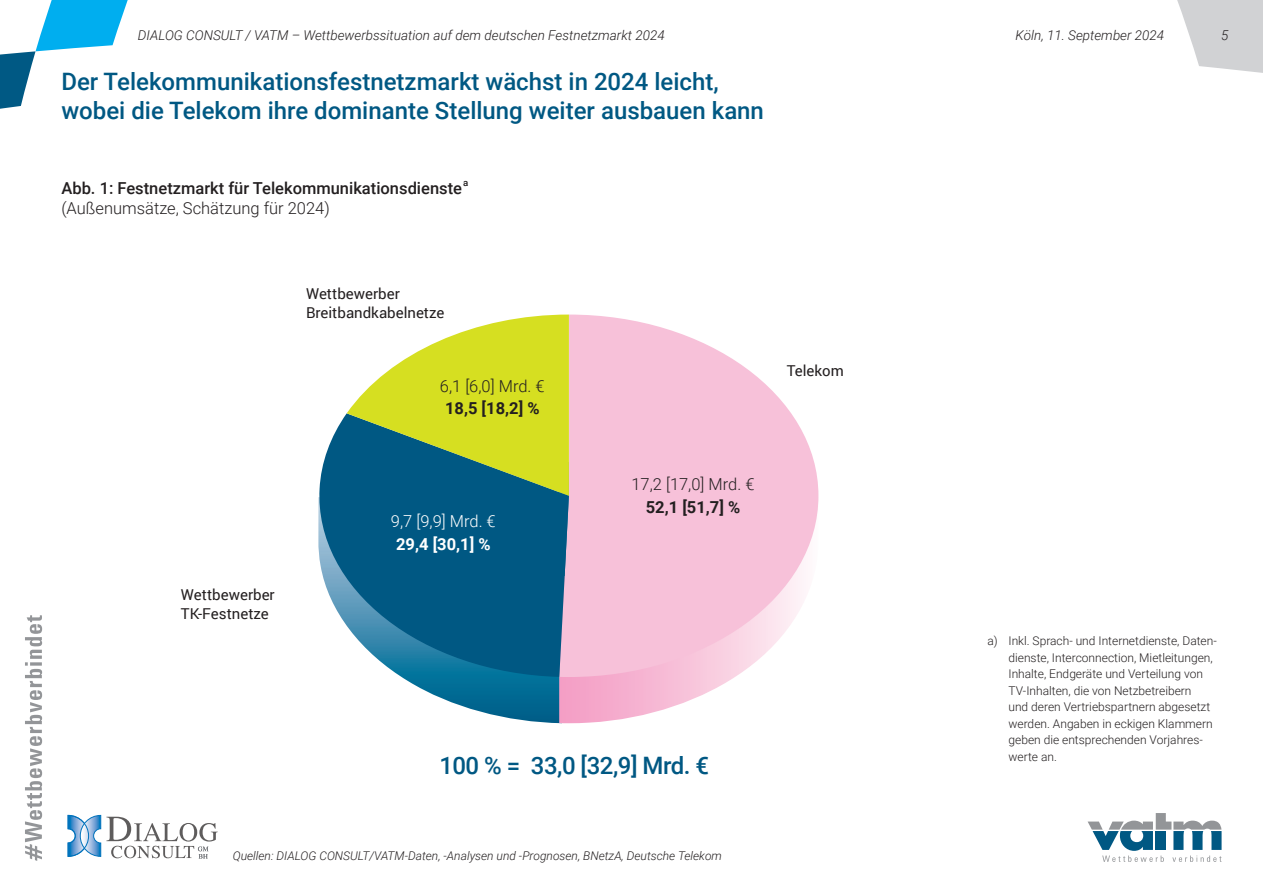
<style>
.page{position:relative;width:1263px;height:893px;background:#fff}
.page>*{position:absolute;margin:0;border:0;box-sizing:border-box;transform-origin:0 0}
.t1{font:500 24px/28.8px "Roboto";color:#005883}
.t2{font:500 24px "Roboto";letter-spacing:-.02em;color:#005883}
.t3{font:300 16.5px "Roboto";color:#231f20}
.t4{font:500 16.5px "Roboto";color:#231f20}
.t5{font:700 16.5px "Roboto";color:#231f20}
.t6{font:300 16.5px "Roboto";color:#fff}
.t7{font:700 16.5px "Roboto";color:#fff}
.t8{font:15px/19.5px "Roboto";color:#231f20}
.t9{font:italic 300 13.5px "Roboto";color:#231f20}
.t10{font:300 12px/16.5px "Roboto";color:#231f20}
.t11{font:italic 300 12px "Roboto";color:#231f20}
.t12{font:500 9.6px "Roboto";color:#231f20}
</style>
<div class="page">
<svg style="left:1177px;top:0;width:86px;height:73px"></svg>
<svg style="left:0;top:0;width:128px;height:109px"></svg>
<svg style="left:68px;top:815px;width:150px;height:43px"></svg>
<svg style="left:1087px;top:813px;width:134px;height:49px"></svg>
<svg style="left:25px;top:615px;width:17px;height:246px"></svg>
<svg style="left:401px;top:677px;width:158px;height:46px"></svg>
<svg style="left:559px;top:677px;width:176px;height:46px"></svg>
<svg style="left:569px;top:315px;width:249px;height:362px;fill:#f7c1d9"></svg>
<svg style="left:318px;top:413px;width:251px;height:264px;background:#237095"></svg>
<svg style="left:347px;top:315px;width:222px;height:181px"></svg>
<p class="t9" style="left:138px;top:26px;width:528px">DIALOG CONSULT / VATM – Wettbewerbssituation auf dem deutschen Festnetzmarkt 2024</p>
<p class="t9" style="left:1015px;top:26px;width:150px">Köln, 11. September 2024</p>
<h1 class="t1" style="left:61px;top:66px;width:704px">Der Telekommunikationsfestnetzmarkt wächst in 2024 leicht, wobei die Telekom ihre dominante Stellung weiter ausbauen kann</h1>
<h2 class="t4" style="left:61px;top:177px;width:402px">Abb. 1: Festnetzmarkt für Telekommunikationsdienste</h2>
<p class="t12" style="left:463px;top:175px;width:7px">a</p>
<h2 class="t3" style="left:61px;top:196px;width:270px">(Außenumsätze, Schätzung für 2024)</h2>
<p class="t8" style="left:306px;top:283px;width:140px">Wettbewerber<br>Breitbandkabelnetze</p>
<h2 class="t3" style="left:440px;top:374px;width:106px">6,1 [6,0] Mrd. €</h2>
<h2 class="t5" style="left:445px;top:397px;width:96px">18,5 [18,2] %</h2>
<p class="t8" style="left:181px;top:584px;width:95px">Wettbewerber<br>TK-Festnetze</p>
<h2 class="t6" style="left:391px;top:510px;width:106px">9,7 [9,9] Mrd. €</h2>
<h2 class="t7" style="left:396px;top:532px;width:96px">29,4 [30,1] %</h2>
<p class="t8" style="left:787px;top:360px;width:59px">Telekom</p>
<h2 class="t3" style="left:631px;top:473px;width:125px">17,2 [17,0] Mrd. €</h2>
<h2 class="t5" style="left:646px;top:495px;width:96px">52,1 [51,7] %</h2>
<p class="t9" style="left:1221px;top:26px;width:9px">5</p>
<h1 class="t2" style="left:439px;top:748px;width:271px">100 % = 33,0 [32,9] Mrd. €</h1>
<p class="t11" style="left:233px;top:847px;width:491px">Quellen: DIALOG CONSULT/VATM-Daten, -Analysen und -Prognosen, BNetzA, Deutsche Telekom</p>
<p class="t10" style="left:987px;top:632px;width:12px">a)</p>
<p class="t10" style="left:1008px;top:632px;width:210px">Inkl. Sprach- und Internetdienste, Daten&shy;dienste, Interconnection, Mietleitungen, Inhalte, Endgeräte und Verteilung von TV-Inhalten, die von Netzbetreibern<br>und deren Vertriebspartnern abgesetzt werden. Angaben in eckigen Klammern geben die entsprechenden Vorjahres&shy;werte an.</p>
</div>
